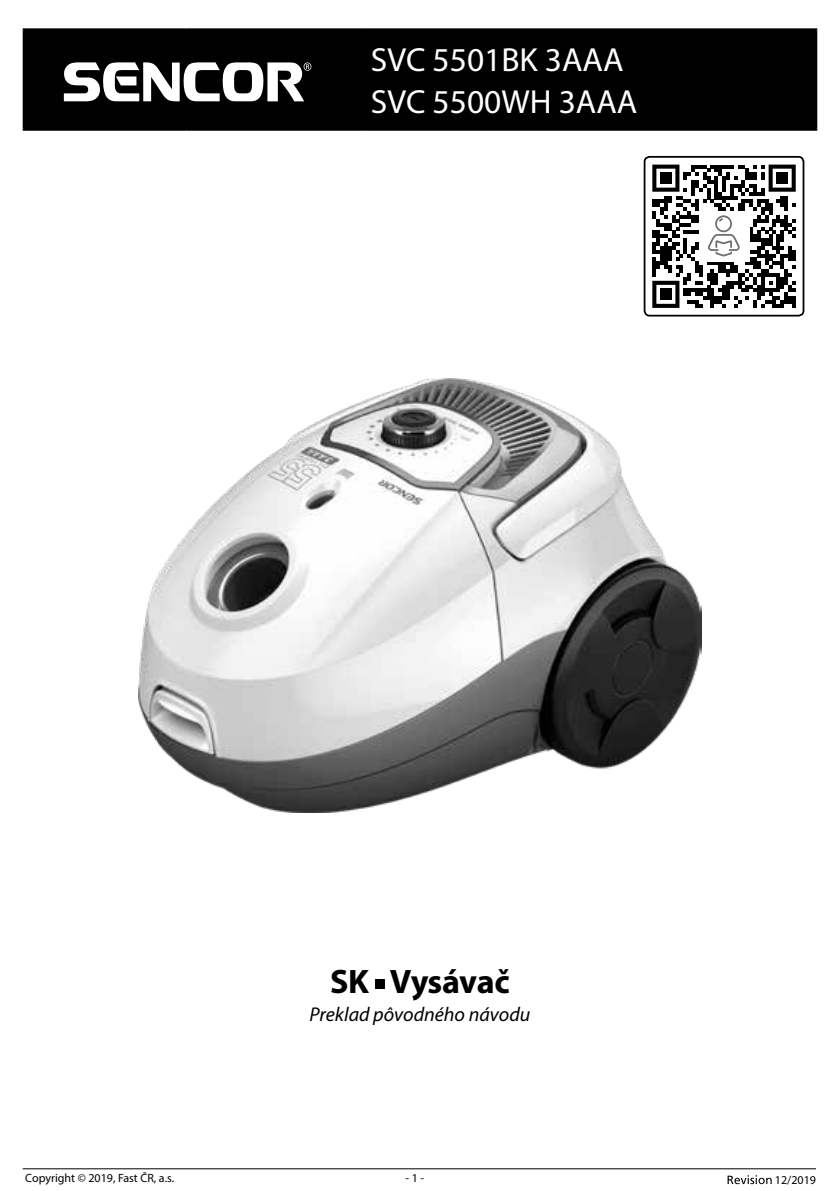
<style>
.page{position:relative;width:840px;height:1191px;background:#fff}
.page>*{position:absolute;margin:0;border:0;box-sizing:border-box;transform-origin:0 0}
.t1{font:700 34px "Myriad Pro";letter-spacing:-.015em;color:#000}
.t2{font:33.4px/41.8px "Myriad Pro";color:#fff}
.t3{font:italic 20px "Myriad Pro";color:#000}
.t4{font:12px "Myriad Pro";color:#000}
</style>
<div class="page">
<svg style="left:727px;top:1175px;width:44px;height:9px"></svg>
<hr style="left:23px;top:1168px;width:792px;height:1px;background:#000">
<div style="left:375px;top:979px;width:10px;height:10px;background:#000"></div>
<div style="left:25px;top:30px;width:789px;height:99px;background:#000"></div>
<hr style="left:23px;top:28px;width:163px;height:2px;background:#000">
<hr style="left:23px;top:30px;width:2px;height:99px;background:#000">
<hr style="left:186px;top:28px;width:176px;height:2px;background:#000">
<hr style="left:185px;top:30px;width:2px;height:99px;background:#000">
<hr style="left:362px;top:28px;width:454px;height:2px;background:#000">
<hr style="left:361px;top:30px;width:2px;height:99px;background:#000">
<hr style="left:814px;top:30px;width:2px;height:99px;background:#000">
<hr style="left:23px;top:129px;width:163px;height:2px;background:#000">
<hr style="left:186px;top:129px;width:176px;height:2px;background:#000">
<hr style="left:362px;top:129px;width:454px;height:2px;background:#000">
<svg style="left:63px;top:62px;width:248px;height:40px"></svg>
<svg style="left:644px;top:157px;width:159px;height:159px"></svg>
<img style="left:139px;top:378px;width:561px;height:434px">
<h2 class="t2" style="left:370px;top:39px;width:268px">SVC 5501BK 3AAA<br>SVC 5500WH 3AAA</h2>
<h1 class="t1" style="left:330px;top:959px;width:181px">SK Vysávač</h1>
<h3 class="t3" style="left:309px;top:1001px;width:222px">Preklad pôvodného návodu</h3>
<p class="t4" style="left:25px;top:1170px;width:150px">Copyright © 2019, Fast ČR, a.s.</p>
<p class="t4" style="left:405px;top:1170px;width:20px">- 1 -</p>
<p class="t4" style="left:774px;top:1172px;width:43px">12/2019</p>
</div>
